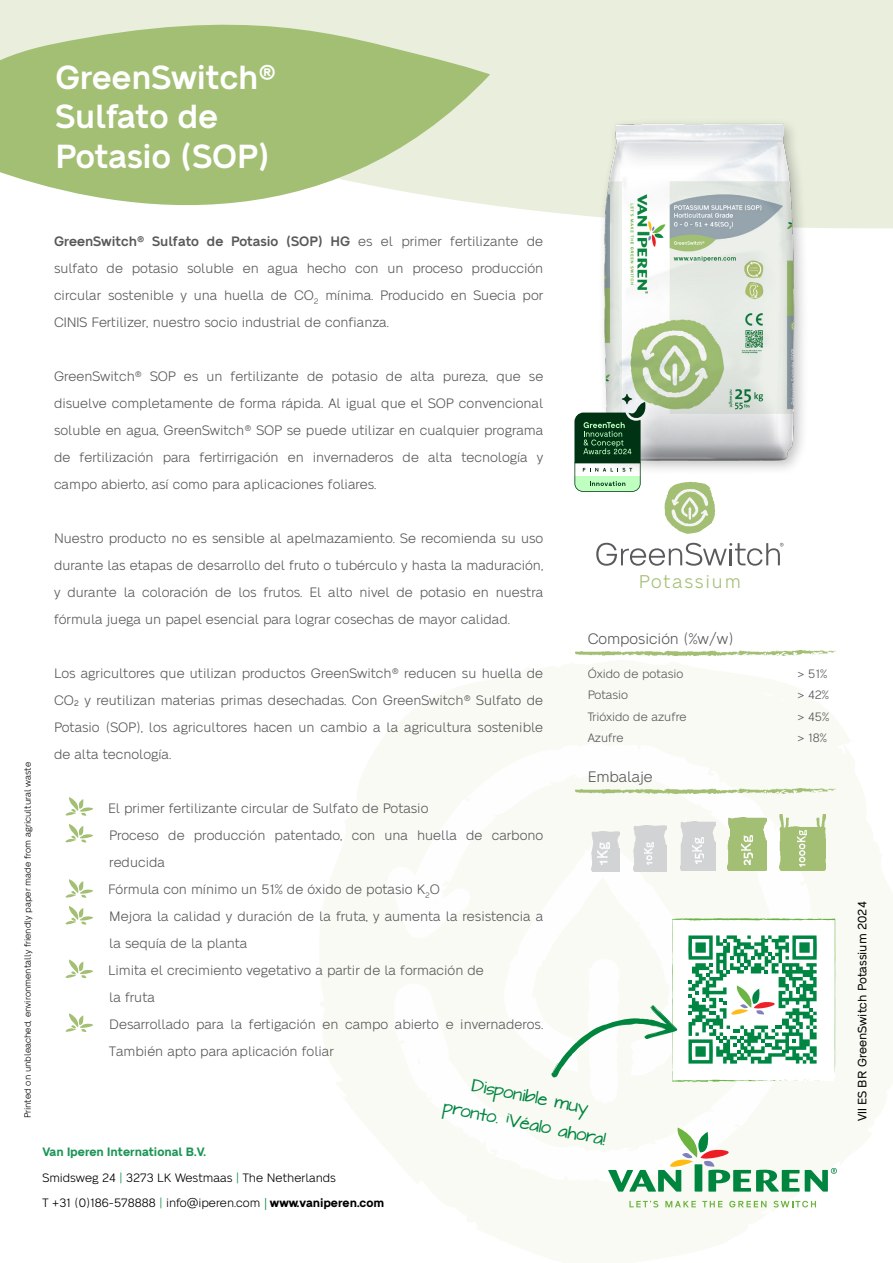
<style>
.page{position:relative;width:893px;height:1263px;background:#fff}
.page>*{position:absolute;margin:0;border:0;box-sizing:border-box;transform-origin:0 0}
.t1{font:600 33px/39.6px "Neue Alte Grotesk";color:#fff}
.t2{font:18.15px "Neue Alte Grotesk";letter-spacing:.1em;color:#a3bf73}
.t3{font:15px/27px "Architects Daughter";color:#00853f;text-align:center}
.t4{font:15px "Neue Alte Grotesk";color:#58595b}
.t5{font:13.5px/27px "Neue Alte Grotesk";color:#58595b;text-align:justify}
.t6{font:12px/25.5px "Neue Alte Grotesk";color:#000}
.t7{font:12px/21.5px "Neue Alte Grotesk";color:#58595b}
.t8{font:12px "Neue Alte Grotesk";color:#000}
.t9{font:9px "Neue Alte Grotesk";color:#000}
.s1{font-weight:600}
.s2{font-weight:700;color:#1c9557}
.s3{color:#00853f}
.s4{font-family:"Minion Pro";color:#00853f}
.s5{font-weight:700}
</style>
<div class="page">
<img style="left:320px;top:661px;width:572px;height:602px">
<div style="left:0;top:0;width:893px;height:229px;background:#e9eedd"></div>
<svg style="left:0;top:4px;width:490px;height:225px;fill:#a3bf73"></svg>
<svg style="left:608px;top:1127px;width:229px;height:64px"></svg>
<svg style="left:629px;top:1201px;width:29px;height:6px"></svg>
<svg style="left:665px;top:1201px;width:31px;height:6px"></svg>
<svg style="left:702px;top:1201px;width:20px;height:6px"></svg>
<svg style="left:729px;top:1201px;width:37px;height:6px"></svg>
<svg style="left:773px;top:1201px;width:43px;height:6px"></svg>
<svg style="left:664px;top:492px;width:51px;height:42px"></svg>
<svg style="left:596px;top:543px;width:187px;height:23px"></svg>
<svg style="left:65px;top:959px;width:28px;height:20px"></svg>
<svg style="left:65px;top:1013px;width:28px;height:19px"></svg>
<svg style="left:65px;top:797px;width:28px;height:19px"></svg>
<svg style="left:65px;top:824px;width:28px;height:19px"></svg>
<svg style="left:65px;top:879px;width:28px;height:19px"></svg>
<svg style="left:65px;top:906px;width:28px;height:19px"></svg>
<img style="left:575px;top:788px;width:260px;height:5px">
<img style="left:591px;top:831px;width:29px;height:40px">
<img style="left:598px;top:842px;width:11px;height:22px">
<img style="left:680px;top:821px;width:36px;height:50px">
<img style="left:692px;top:837px;width:11px;height:27px">
<div style="left:728px;top:818px;width:38px;height:53px;background:#a3bf73"></div>
<img style="left:741px;top:835px;width:11px;height:29px">
<img style="left:779px;top:815px;width:47px;height:56px">
<img style="left:798px;top:831px;width:8px;height:35px">
<img style="left:633px;top:825px;width:33px;height:46px">
<img style="left:645px;top:842px;width:9px;height:22px">
<img style="left:575px;top:651px;width:260px;height:5px">
<svg style="left:551px;top:918px;width:285px;height:164px"></svg>
<img style="left:579px;top:109px;width:239px;height:383px">
<div style="left:555px;top:376px;width:110px;height:136px;background:#fff;opacity:.5"></div>
<svg style="left:622px;top:394px;width:10px;height:10px"></svg>
<svg style="left:574px;top:402px;width:73px;height:90px"></svg>
<h1 class="t1" style="left:56px;top:58px;width:222px">GreenSwitch®<br>Sulfato de<br>Potasio (SOP)</h1>
<p class="t5" style="left:54px;top:228px;width:491px"><span class="s1">GreenSwitch® Sulfato de Potasio (SOP) HG</span> es el primer fertilizante de sulfato de potasio soluble en agua hecho con un proceso producción circular sostenible y una huella de CO<sub>2</sub> mínima. Producido en Suecia por CINIS Fertilizer, nuestro socio industrial de confianza.</p>
<p class="t5" style="left:54px;top:363px;width:491px">GreenSwitch® SOP es un fertilizante de potasio de alta pureza, que se disuelve completamente de forma rápida. Al igual que el SOP convencional soluble en agua, GreenSwitch® SOP se puede utilizar en cualquier programa de fertilización para fertirrigación en invernaderos de alta tecnología y campo abierto, así como para aplicaciones foliares.</p>
<p class="t9" style="left:23px;top:1118px;width:358px;rotate:-90deg">Printed on unbleached, environmentally friendly paper made from agricultural waste</p>
<p class="t5" style="left:54px;top:525px;width:491px">Nuestro producto no es sensible al apelmazamiento. Se recomienda su uso durante las etapas de desarrollo del fruto o tubérculo y hasta la maduración, y durante la coloración de los frutos. El alto nivel de potasio en nuestra fórmula juega un papel esencial para lograr cosechas de mayor calidad.</p>
<p class="t5" style="left:54px;top:660px;width:491px">Los agricultores que utilizan productos GreenSwitch® reducen su huella de CO2 y reutilizan materias primas desechadas. Con GreenSwitch® Sulfato de Potasio (SOP), los agricultores hacen un cambio a la agricultura sostenible de alta tecnología.</p>
<p class="t5" style="left:108px;top:795px;width:437px;text-align:left">El primer fertilizante circular de Sulfato de Potasio<br>Proceso de producción patentado, con una huella de carbono reducida<br>Fórmula con mínimo un 51% de óxido de potasio K<sub>2</sub>O<br>Mejora la calidad y duración de la fruta, y aumenta la resistencia a la sequía de la planta<br>Limita el crecimiento vegetativo a partir de la formación de<br>la fruta<br>Desarrollado para la fertigación en campo abierto e invernaderos.<br>También apto para aplicación foliar</p>
<h2 class="t2" style="left:639px;top:572px;width:103px">Potassium</h2>
<p class="t4" style="left:588px;top:630px;width:147px">Composición (%w/w)</p>
<p class="t7" style="left:588px;top:663px;width:101px">Óxido de potasio<br>Potasio<br>Trióxido de azufre<br>Azufre</p>
<p class="t7" style="left:797px;top:663px;width:33px">&gt; 51% &gt; 42% &gt; 45% &gt; 18%</p>
<p class="t4" style="left:588px;top:769px;width:67px">Embalaje</p>
<p class="t6" style="left:43px;top:1140px;width:343px"><span class="s2">Van Iperen International B.V.<br></span>Smidsweg 24 <span class="s3">|</span> 3273 LK Westmaas <span class="s3">|</span> The Netherlands<br>T +31 (0)186-578888 <span class="s3">|</span> info@iperen.com <span class="s4">|</span> <span class="s5">www.vaniperen.com</span></p>
<p class="t3" style="left:452px;top:1067px;width:166px;rotate:12deg">Disponible muy pronto. ¡Véalo ahora!</p>
<p class="t8" style="left:856px;top:1121px;width:221px;rotate:-90deg">VII ES BR GreenSwitch Potassium 2024</p>
</div>
